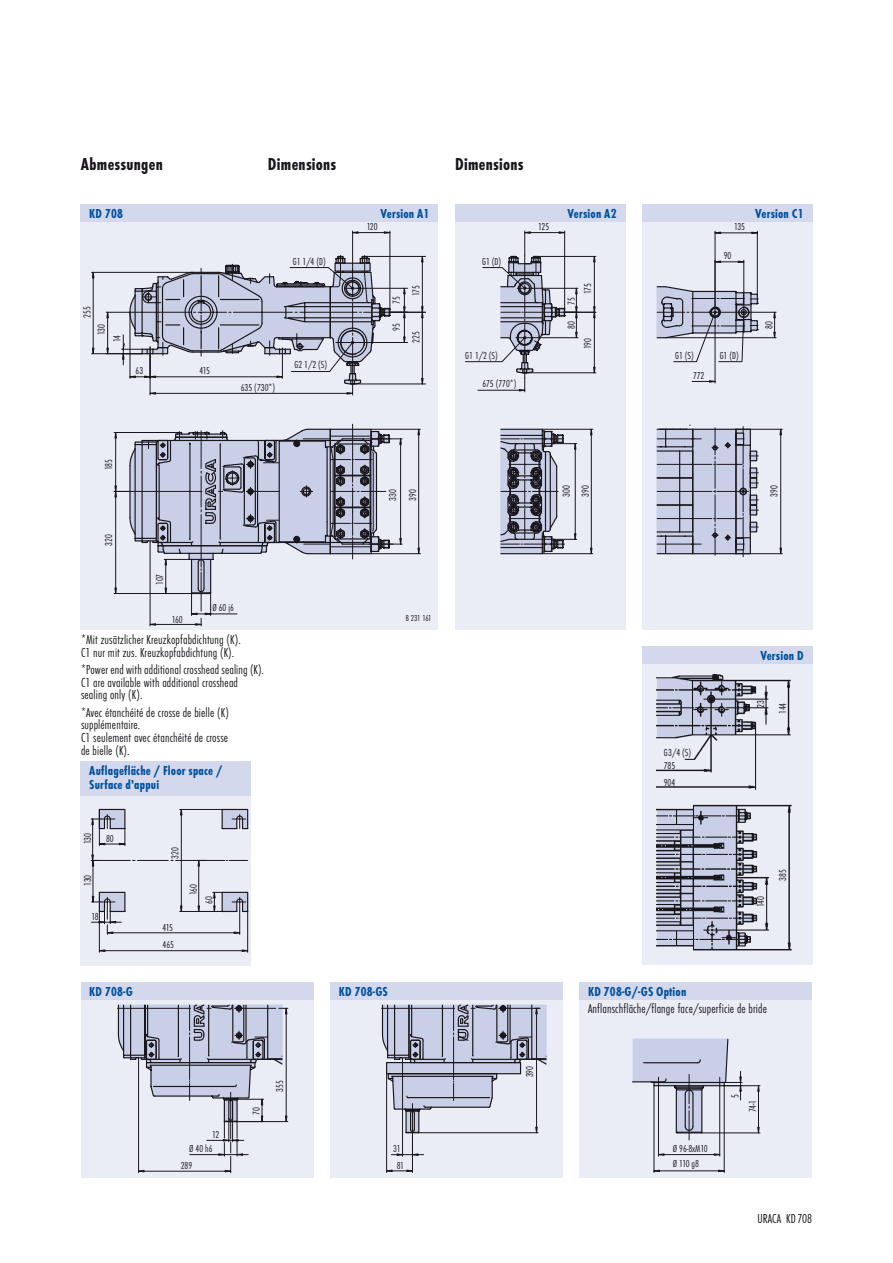
<style>
.page{position:relative;width:893px;height:1263px;background:#fff}
.page>*{position:absolute;margin:0;border:0;box-sizing:border-box;transform-origin:0 0}
.Copy_12pt_deutsch{font:700 condensed 18px "Futura T";letter-spacing:.015em;color:#1a171c}
.Copy_12pt_engl{font:700 condensed 18px "Futura T";letter-spacing:.015em;color:#1a171c}
.Copy_12pt_franz{font:700 condensed 18px "Futura T";letter-spacing:.015em;color:#1a171c}
.Copy_9pt_deutsch{font:300 condensed 13.5px/12.8px "Futura T";letter-spacing:.01em;color:#1a171c}
.t1{font:700 condensed 13.5px/14.2px "Futura T";letter-spacing:.015em;color:#00519e}
.t2{font:300 condensed 10.5px/20px "Futura T";color:#1a171c}
.t3{font:300 condensed 9px "Futura T";letter-spacing:-.035em;color:#1a171c}
</style>
<div class="page">
<div style="left:81px;top:204px;width:357px;height:425px;background:#eaecf6"></div>
<div style="left:455px;top:204px;width:170px;height:425px;background:#eaecf6"></div>
<div style="left:81px;top:204px;width:357px;height:17px;background:#d3d8ec"></div>
<div style="left:455px;top:204px;width:170px;height:17px;background:#d3d8ec"></div>
<div style="left:642px;top:204px;width:170px;height:425px;background:#eaecf6"></div>
<div style="left:642px;top:204px;width:170px;height:17px;background:#d3d8ec"></div>
<div style="left:81px;top:778px;width:170px;height:187px;background:#eaecf6"></div>
<div style="left:81px;top:761px;width:170px;height:34px;background:#d3d8ec"></div>
<div style="left:81px;top:982px;width:232px;height:196px;background:#eaecf6"></div>
<div style="left:81px;top:982px;width:232px;height:17px;background:#d3d8ec"></div>
<div style="left:330px;top:982px;width:233px;height:196px;background:#eaecf6"></div>
<div style="left:330px;top:982px;width:233px;height:17px;background:#d3d8ec"></div>
<div style="left:580px;top:982px;width:232px;height:196px;background:#eaecf6"></div>
<div style="left:580px;top:982px;width:232px;height:17px;background:#d3d8ec"></div>
<div style="left:642px;top:646px;width:170px;height:319px;background:#eaecf6"></div>
<div style="left:642px;top:646px;width:170px;height:17px;background:#d3d8ec"></div>
<hr style="left:371px;top:553px;width:49px;height:1px;background:#1a171c">
<hr style="left:371px;top:429px;width:49px;height:1px;background:#1a171c">
<hr style="left:418px;top:429px;width:1px;height:125px;background:#1a171c">
<hr style="left:92px;top:353px;width:50px;height:1px;background:#1a171c">
<hr style="left:92px;top:272px;width:100px;height:1px;background:#1a171c">
<hr style="left:93px;top:272px;width:1px;height:82px;background:#1a171c">
<hr style="left:352px;top:231px;width:1px;height:32px;background:#1a171c">
<hr style="left:390px;top:231px;width:1px;height:78px;background:#1a171c">
<hr style="left:353px;top:232px;width:37px;height:1px;background:#1a171c">
<hr style="left:353px;top:384px;width:72px;height:1px;background:#1a171c">
<hr style="left:422px;top:312px;width:1px;height:72px;background:#1a171c">
<hr style="left:391px;top:312px;width:34px;height:1px;background:#1a171c">
<hr style="left:367px;top:256px;width:58px;height:1px;background:#1a171c">
<hr style="left:422px;top:256px;width:1px;height:56px;background:#1a171c">
<svg style="left:465px;top:231px;width:317px;height:326px"></svg>
<svg style="left:106px;top:255px;width:302px;height:371px"></svg>
<hr style="left:386px;top:1074px;width:1px;height:98px;background:#1a171c">
<hr style="left:412px;top:1136px;width:1px;height:36px;background:#1a171c">
<svg style="left:387px;top:1170px;width:25px;height:2px"></svg>
<svg style="left:381px;top:1004px;width:166px;height:152px"></svg>
<hr style="left:654px;top:1086px;width:1px;height:86px;background:#1a171c">
<hr style="left:724px;top:1086px;width:1px;height:86px;background:#1a171c">
<hr style="left:654px;top:1170px;width:70px;height:1px;background:#1a171c">
<hr style="left:658px;top:1087px;width:1px;height:69px;background:#1a171c">
<hr style="left:719px;top:1087px;width:1px;height:69px;background:#1a171c">
<hr style="left:658px;top:1154px;width:62px;height:1px;background:#1a171c">
<svg style="left:633px;top:1038px;width:109px;height:102px"></svg>
<hr style="left:701px;top:1133px;width:59px;height:1px;background:#1a171c">
<hr style="left:724px;top:1085px;width:36px;height:1px;background:#1a171c">
<hr style="left:758px;top:1086px;width:1px;height:47px;background:#1a171c">
<hr style="left:99px;top:860px;width:31px;height:1px;background:#1a171c">
<hr style="left:137px;top:860px;width:31px;height:1px;background:#1a171c">
<hr style="left:176px;top:860px;width:31px;height:1px;background:#1a171c">
<svg style="left:221px;top:808px;width:28px;height:22px"></svg>
<hr style="left:92px;top:819px;width:1px;height:41px;background:#1a171c">
<hr style="left:93px;top:860px;width:1px;height:42px;background:#1a171c">
<svg style="left:91px;top:855px;width:8px;height:11px"></svg>
<hr style="left:107px;top:932px;width:133px;height:1px;background:#1a171c">
<svg style="left:91px;top:891px;width:35px;height:43px"></svg>
<svg style="left:91px;top:808px;width:35px;height:38px"></svg>
<hr style="left:99px;top:911px;width:1px;height:41px;background:#1a171c">
<hr style="left:247px;top:911px;width:1px;height:41px;background:#1a171c">
<hr style="left:99px;top:950px;width:149px;height:1px;background:#1a171c">
<hr style="left:180px;top:911px;width:42px;height:1px;background:#1a171c">
<hr style="left:180px;top:809px;width:42px;height:1px;background:#1a171c">
<hr style="left:181px;top:809px;width:1px;height:102px;background:#1a171c">
<hr style="left:198px;top:860px;width:1px;height:51px;background:#1a171c">
<svg style="left:197px;top:860px;width:51px;height:6px"></svg>
<svg style="left:197px;top:891px;width:52px;height:43px"></svg>
<svg style="left:117px;top:1004px;width:171px;height:169px"></svg>
<img style="left:657px;top:807px;width:135px;height:144px">
<img style="left:657px;top:663px;width:155px;height:144px">
<p class="Copy_12pt_deutsch" style="left:81px;top:154px;width:84px">Abmessungen</p>
<p class="Copy_12pt_engl" style="left:268px;top:154px;width:70px">Dimensions</p>
<p class="Copy_12pt_franz" style="left:455px;top:154px;width:70px">Dimensions</p>
<p class="t1" style="left:89px;top:206px;width:35px">KD 708</p>
<p class="t1" style="left:380px;top:206px;width:50px">Version A1</p>
<p class="t1" style="left:568px;top:206px;width:50px">Version A2</p>
<p class="t1" style="left:755px;top:206px;width:50px">Version C1</p>
<p class="t2" style="left:77px;top:317px;width:13px;rotate:-90deg">255</p>
<p class="t2" style="left:91px;top:335px;width:12px;rotate:-90deg">130</p>
<p class="t2" style="left:107px;top:342px;width:9px;rotate:-90deg">14</p>
<p class="t2" style="left:136px;top:361px;width:9px">63</p>
<p class="t2" style="left:200px;top:361px;width:12px">415</p>
<p class="t2" style="left:293px;top:252px;width:35px">G1 1/4 (D)</p>
<p class="t2" style="left:241px;top:377px;width:36px">635 (730*)</p>
<p class="t2" style="left:295px;top:355px;width:34px">G2 1/2 (S)</p>
<p class="t2" style="left:367px;top:216px;width:12px">120</p>
<p class="t2" style="left:386px;top:304px;width:9px;rotate:-90deg">75</p>
<p class="t2" style="left:386px;top:331px;width:9px;rotate:-90deg">95</p>
<p class="t2" style="left:406px;top:296px;width:12px;rotate:-90deg">175</p>
<p class="t2" style="left:406px;top:343px;width:13px;rotate:-90deg">225</p>
<p class="t2" style="left:482px;top:251px;width:21px">G1 (D)</p>
<p class="t2" style="left:465px;top:346px;width:34px">G1 1/2 (S)</p>
<p class="t2" style="left:483px;top:373px;width:35px">675 (770*)</p>
<p class="t2" style="left:538px;top:217px;width:12px">125</p>
<p class="t2" style="left:561px;top:305px;width:9px;rotate:-90deg">75</p>
<p class="t2" style="left:561px;top:329px;width:9px;rotate:-90deg">80</p>
<p class="t2" style="left:578px;top:294px;width:12px;rotate:-90deg">175</p>
<p class="t2" style="left:578px;top:349px;width:12px;rotate:-90deg">190</p>
<p class="t2" style="left:734px;top:217px;width:12px">135</p>
<p class="t2" style="left:724px;top:246px;width:9px">90</p>
<p class="t2" style="left:675px;top:346px;width:20px">G1 (S)</p>
<p class="t2" style="left:720px;top:346px;width:21px">G1 (D)</p>
<p class="t2" style="left:693px;top:365px;width:13px">772</p>
<p class="t2" style="left:759px;top:329px;width:9px;rotate:-90deg">80</p>
<p class="t2" style="left:99px;top:470px;width:13px;rotate:-90deg">185</p>
<p class="t2" style="left:99px;top:546px;width:13px;rotate:-90deg">320</p>
<p class="t2" style="left:149px;top:585px;width:12px;rotate:-90deg">107</p>
<p class="t2" style="left:172px;top:609px;width:12px">160</p>
<p class="t2" style="left:212px;top:598px;width:23px">Ø 60 j6</p>
<p class="Copy_9pt_deutsch" style="left:81px;top:633px;width:161px">*Mit zusätzlicher Kreuzkopfabdichtung (K).<br>C1 nur mit zus. Kreuzkopfabdichtung (K).</p>
<p class="Copy_9pt_deutsch" style="left:81px;top:663px;width:184px">*Power end with additional crosshead sealing (K).<br>C1 are available with additional crosshead sealing only (K).</p>
<p class="Copy_9pt_deutsch" style="left:81px;top:706px;width:149px">*Avec étanchéité de crosse de bielle (K) supplémentaire.<br>C1 seulement avec étanchéité de crosse de bielle (K).</p>
<p class="t1" style="left:89px;top:763px;width:135px">Auflagefläche / Floor space /<br>Surface d'appui</p>
<p class="t2" style="left:78px;top:844px;width:12px;rotate:-90deg">130</p>
<p class="t2" style="left:78px;top:886px;width:12px;rotate:-90deg">130</p>
<p class="t2" style="left:106px;top:828px;width:9px">80</p>
<p class="t2" style="left:91px;top:907px;width:9px">18</p>
<p class="t2" style="left:165px;top:859px;width:13px;rotate:-90deg">320</p>
<p class="t2" style="left:163px;top:917px;width:12px">415</p>
<p class="t2" style="left:163px;top:934px;width:13px">465</p>
<p class="t2" style="left:183px;top:895px;width:12px;rotate:-90deg">160</p>
<p class="t2" style="left:199px;top:904px;width:9px;rotate:-90deg">60</p>
<p class="t2" style="left:382px;top:501px;width:13px;rotate:-90deg">330<br>390</p>
<p class="t3" style="left:406px;top:613px;width:27px">B 231 161</p>
<p class="t2" style="left:557px;top:497px;width:13px;line-height:18.9px;rotate:-90deg">300<br>390</p>
<p class="t2" style="left:664px;top:746px;width:29px;line-height:12.3px">G3/4 (S)<br>785</p>
<p class="t2" style="left:664px;top:772px;width:13px">904</p>
<p class="t1" style="left:89px;top:984px;width:45px">KD 708-G</p>
<p class="t1" style="left:339px;top:984px;width:50px">KD 708-GS</p>
<p class="t1" style="left:588px;top:984px;width:100px">KD 708-G/-GS Option</p>
<p class="t2" style="left:764px;top:497px;width:13px;rotate:-90deg">390</p>
<p class="t1" style="left:760px;top:648px;width:45px">Version D</p>
<p class="t2" style="left:751px;top:708px;width:9px;rotate:-90deg">23</p>
<p class="t2" style="left:773px;top:714px;width:12px;rotate:-90deg">144</p>
<p class="t2" style="left:751px;top:907px;width:12px;rotate:-90deg">140</p>
<p class="t2" style="left:773px;top:881px;width:13px;rotate:-90deg">385</p>
<p class="t2" style="left:212px;top:1124px;width:9px">12</p>
<p class="t2" style="left:181px;top:1140px;width:33px;line-height:17.1px;text-indent:9px">Ø 40 h6<br>289</p>
<p class="t2" style="left:246px;top:1114px;width:9px;rotate:-90deg">70</p>
<p class="t2" style="left:269px;top:1091px;width:13px;rotate:-90deg">355</p>
<p class="t2" style="left:393px;top:1138px;width:9px">31</p>
<p class="t2" style="left:397px;top:1155px;width:9px">81</p>
<p class="t2" style="left:519px;top:1077px;width:13px;rotate:-90deg">390</p>
<p class="Copy_9pt_deutsch" style="left:588px;top:1002px;width:180px">Anflanschfläche/flange face/superficie de bride</p>
<p class="t2" style="left:673px;top:1141px;width:36px;line-height:15.3px">Ø 96-8xM10<br>Ø 110 g8</p>
<p class="t2" style="left:725px;top:1098px;width:5px;rotate:-90deg">5</p>
<p class="t2" style="left:743px;top:1112px;width:14px;rotate:-90deg">74-1</p>
<p class="Copy_9pt_deutsch" style="left:757px;top:1211px;width:56px">URACA KD708</p>
</div>
